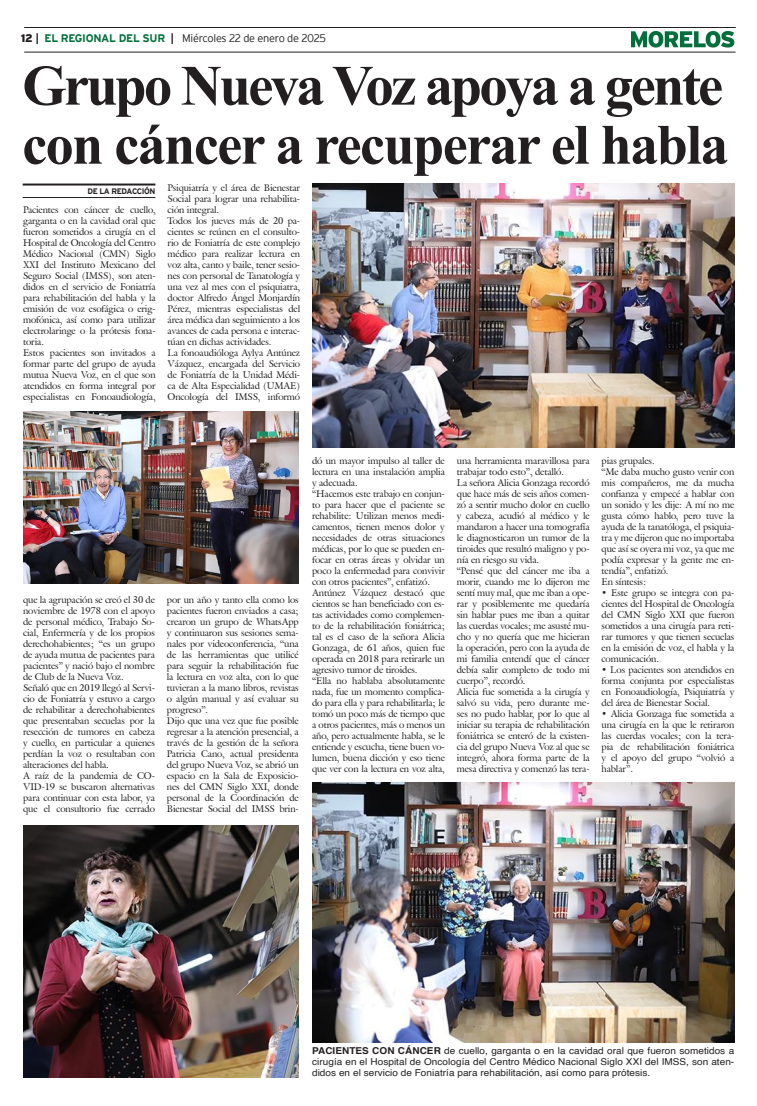
<style>
.page{position:relative;width:757px;height:1106px;background:#fff}
.page>*{position:absolute;margin:0;border:0;box-sizing:border-box;transform-origin:0 0}
.Cabeza_01{font:700 57px "Times New Roman";letter-spacing:-.04em;color:#231f20}
.t1{font:300 11px "Interstate";letter-spacing:-.025em;color:#231f20}
.t2{font:9.5px/11px "Galliard IT Cby BT";letter-spacing:-.01em;color:#231f20;text-align:justify}
.Pie_de_foto{font:9.5px/11px "Helvetica";letter-spacing:.005em;color:#231f20;text-align:justify;scale:1.05 1}
.t3{font:700 8px "Interstate";letter-spacing:-.05em;color:#231f20}
.s1{font-weight:900}
.s2{font-weight:700}
.s3{font-weight:700;color:#006f3c}
</style>
<div class="page">
<hr style="left:24px;top:27px;width:712px;height:1px;background:#231f20">
<hr style="left:24px;top:52px;width:711px;height:1px;background:#231f20">
<svg style="left:631px;top:31px;width:103px;height:17px"></svg>
<hr style="left:23px;top:183px;width:132px;height:2px;background:#231f20">
<hr style="left:23px;top:197px;width:132px;height:1px;background:#231f20">
<img style="left:312px;top:183px;width:422px;height:264px">
<img style="left:23px;top:411px;width:276px;height:173px">
<img style="left:23px;top:825px;width:276px;height:252px">
<img style="left:312px;top:783px;width:422px;height:259px">
<p class="t1" style="left:21px;top:32px;width:307px"><span class="s1">12</span> <span class="s2">|</span> <span class="s3">EL REGIONAL DEL SUR</span> <span class="s2">|</span> Miércoles 22 de enero de 2025</p>
<p class="Cabeza_01" style="left:22px;top:44px;width:702px">Grupo Nueva Voz apoya a gente</p>
<p class="Cabeza_01" style="left:22px;top:103px;width:708px">con cáncer a recuperar el habla</p>
<p class="t3" style="left:87px;top:187px;width:69px">DE LA REDACCIÓN</p>
<p class="t2" style="left:168px;top:182px;width:134px">Psiquiatría y el área de Bienestar Social para lograr una rehabilita&shy;ción integral.</p>
<p class="t2" style="left:168px;top:215px;width:134px">Todos los jueves más de 20 pa&shy;cientes se reúnen en el consulto&shy;rio de Foniatría de este complejo médico para realizar lectura en voz alta, canto y baile, tener sesio&shy;nes con personal de Tanatología y una vez al mes con el psiquiatra, doctor Alfredo Ángel Monjardín Pérez, mientras especialistas del área médica dan seguimiento a los avances de cada persona e interac&shy;túan en dichas actividades.</p>
<p class="t2" style="left:168px;top:347px;width:134px">La fonoaudióloga Aylya Antúnez Vázquez, encargada del Servicio de Foniatría de la Unidad Médi&shy;ca de Alta Especialidad (UMAE)<br>Oncología del IMSS, informó</p>
<p class="t2" style="left:23px;top:204px;width:134px">Pacientes con cáncer de cuello, garganta o en la cavidad oral que fueron sometidos a cirugía en el Hospital de Oncología del Centro Médico Nacional (CMN) Siglo XXI del Instituto Mexicano del Seguro Social (IMSS), son aten&shy;didos en el servicio de Foniatría para rehabilitación del habla y la emisión de voz esofágica o erig&shy;mofónica, así como para utilizar electrolaringe o la prótesis fona&shy;toria.</p>
<p class="t2" style="left:23px;top:347px;width:134px">Estos pacientes son invitados a formar parte del grupo de ayuda mutua Nueva Voz, en el que son atendidos en forma integral por especialistas en Fonoaudiología,</p>
<p class="t2" style="left:23px;top:594px;width:133px">que la agrupación se creó el 30 de noviembre de 1978 con el apoyo de personal médico, Trabajo So&shy;cial, Enfermería y de los propios derechohabientes; “es un grupo de ayuda mutua de pacientes para pacientes” y nació bajo el nombre de Club de la Nueva Voz.</p>
<p class="t2" style="left:23px;top:682px;width:133px">Señaló que en 2019 llegó al Servi&shy;cio de Foniatría y estuvo a cargo de rehabilitar a derechohabientes que presentaban secuelas por la resección de tumores en cabeza y cuello, en particular a quienes perdían la voz o resultaban con alteraciones del habla.</p>
<p class="t2" style="left:23px;top:770px;width:133px">A raíz de la pandemia de CO-VID-19 se buscaron alternativas para continuar con esta labor, ya que el consultorio fue cerrado</p>
<p class="t2" style="left:167px;top:594px;width:133px">por un año y tanto ella como los pacientes fueron enviados a casa; crearon un grupo de WhatsApp y continuaron sus sesiones sema&shy;nales por videoconferencia, “una de las herramientas que utilicé para seguir la rehabilitación fue la lectura en voz alta, con lo que tuvieran a la mano libros, revistas o algún manual y así evaluar su progreso”.</p>
<p class="t2" style="left:167px;top:715px;width:133px">Dijo que una vez que fue posible regresar a la atención presencial, a través de la gestión de la señora Patricia Cano, actual presidenta del grupo Nueva Voz, se abrió un espacio en la Sala de Exposicio&shy;nes del CMN Siglo XXI, donde personal de la Coordinación de Bienestar Social del IMSS brin-</p>
<p class="t2" style="left:312px;top:455px;width:134px">dó un mayor impulso al taller de lectura en una instalación amplia y adecuada.</p>
<p class="t2" style="left:312px;top:488px;width:134px">“Hacemos este trabajo en conjun&shy;to para hacer que el paciente se rehabilite: Utilizan menos medi&shy;camentos, tienen menos dolor y necesidades de otras situaciones médicas, por lo que se pueden en&shy;focar en otras áreas y olvidar un poco la enfermedad para convivir con otros pacientes”, enfatizó.</p>
<p class="t2" style="left:312px;top:587px;width:134px">Antúnez Vázquez destacó que cientos se han beneficiado con es&shy;tas actividades como complemen&shy;to de la rehabilitación foniátrica; tal es el caso de la señora Alicia Gonzaga, de 61 años, quien fue operada en 2018 para retirarle un agresivo tumor de tiroides.</p>
<p class="t2" style="left:312px;top:675px;width:134px">“Ella no hablaba absolutamente nada, fue un momento complica&shy;do para ella y para rehabilitarla; le tomó un poco más de tiempo que a otros pacientes, más o menos un año, pero actualmente habla, se le entiende y escucha, tiene buen vo&shy;lumen, buena dicción y eso tiene que ver con la lectura en voz alta,</p>
<p class="t2" style="left:457px;top:455px;width:134px">una herramienta maravillosa para trabajar todo esto”, detalló.</p>
<p class="t2" style="left:457px;top:477px;width:134px">La señora Alicia Gonzaga recordó que hace más de seis años comen&shy;zó a sentir mucho dolor en cuello y cabeza, acudió al médico y le mandaron a hacer una tomografía le diagnosticaron un tumor de la tiroides que resultó maligno y po&shy;nía en riesgo su vida.</p>
<p class="t2" style="left:457px;top:565px;width:134px">“Pensé que del cáncer me iba a morir, cuando me lo dijeron me sentí muy mal, que me iban a ope&shy;rar y posiblemente me quedaría sin hablar pues me iban a quitar las cuerdas vocales; me asusté mu&shy;cho y no quería que me hicieran la operación, pero con la ayuda de mi familia entendí que el cáncer debía salir completo de todo mi cuerpo”, recordó.</p>
<p class="t2" style="left:457px;top:686px;width:134px">Alicia fue sometida a la cirugía y salvó su vida, pero durante me&shy;ses no pudo hablar, por lo que al iniciar su terapia de rehabilitación foniátrica se enteró de la existen&shy;cia del grupo Nueva Voz al que se integró, ahora forma parte de la mesa directiva y comenzó las tera-</p>
<p class="t2" style="left:601px;top:455px;width:55px">pias grupales.</p>
<p class="t2" style="left:601px;top:466px;width:134px">“Me daba mucho gusto venir con mis compañeros, me da mucha confianza y empecé a hablar con un sonido y les dije: A mí no me gusta cómo hablo, pero tuve la ayuda de la tanatóloga, el psiquia&shy;tra y me dijeron que no importaba que así se oyera mi voz, ya que me podía expresar y la gente me en&shy;tendía”, enfatizó.</p>
<p class="t2" style="left:601px;top:576px;width:46px">En síntesis:</p>
<p class="t2" style="left:601px;top:587px;width:134px">• Este grupo se integra con pa&shy;cientes del Hospital de Oncología del CMN Siglo XXI que fueron sometidos a una cirugía para reti&shy;rar tumores y que tienen secuelas en la emisión de voz, el habla y la comunicación.</p>
<p class="t2" style="left:601px;top:664px;width:134px">• Los pacientes son atendidos en forma conjunta por especialistas en Fonoaudiología, Psiquiatría y del área de Bienestar Social.</p>
<p class="t2" style="left:601px;top:708px;width:134px">• Alicia Gonzaga fue sometida a una cirugía en la que le retiraron las cuerdas vocales; con la tera&shy;pia de rehabilitación foniátrica y el apoyo del grupo “volvió a hablar”.</p>
<p class="Pie_de_foto" style="left:312px;top:1045px;width:403px"><span class="s2">PACIENTES CON CÁNCER</span> de cuello, garganta o en la cavidad oral que fueron sometidos a cirugía en el Hospital de Oncología del Centro Médico Nacional Siglo XXI del IMSS, son aten&shy;didos en el servicio de Foniatría para rehabilitación, así como para prótesis.</p>
</div>
